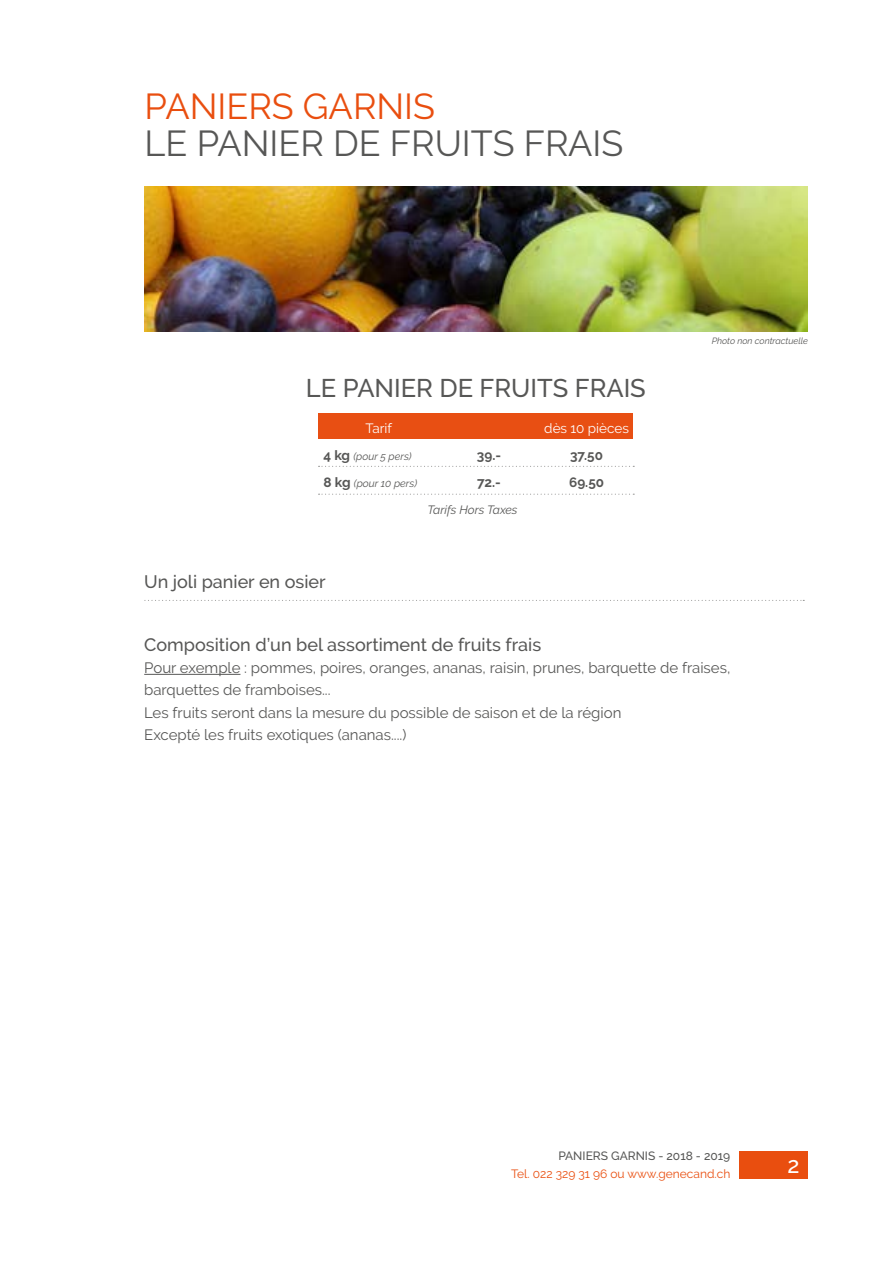
<style>
.page{position:relative;width:893px;height:1263px;background:#fff}
.page>*{position:absolute;margin:0;border:0;box-sizing:border-box;transform-origin:0 0}
.t1{font:36px "Raleway";color:#575756}
.t2{font:36px "Raleway";color:#e94e0f}
.t3{font:500 25.5px "Raleway";color:#575756}
.t4{font:500 22.5px "Raleway";color:#fff}
.t5{font:500 18px "Raleway";color:#575756}
.t6{font:15px/22.2px "Raleway";color:#575756}
.t7{font:700 13.5px/27px "Raleway";color:#575756}
.t8{font:13.5px "Raleway";color:#fff}
.t9{font:12px "Raleway";color:#e94e0f}
.t10{font:500 12px "Raleway";color:#575756}
.t11{font:italic 12px "Raleway";color:#575756}
.t12{font:italic 10.5px "Raleway";color:#575756}
.t13{font:italic 9px "Raleway";color:#575756}
.s1{font-weight:700;font-style:normal;font-size:13.5px}
</style>
<div class="page">
<div style="left:740px;top:1151px;width:68px;height:28px;background:#e94e0f"></div>
<img style="left:145px;top:187px;width:663px;height:144px">
<hr style="left:144px;top:674px;width:96px;height:1px;background:#575756">
<svg style="left:144px;top:600px;width:660px;height:1px"></svg>
<div style="left:319px;top:414px;width:314px;height:25px;background:#e84f13"></div>
<svg style="left:319px;top:466px;width:315px;height:1px"></svg>
<svg style="left:319px;top:494px;width:315px;height:1px"></svg>
<h1 class="t2" style="left:145px;top:85px;width:292px">PANIERS GARNIS</h1>
<h1 class="t1" style="left:145px;top:123px;width:480px">LE PANIER DE FRUITS FRAIS</h1>
<h2 class="t3" style="left:306px;top:373px;width:341px">LE PANIER DE FRUITS FRAIS</h2>
<p class="t8" style="left:366px;top:421px;width:28px">Tarif</p>
<p class="t12" style="left:324px;top:450px;width:90px"><span class="s1">4 kg</span> (pour 5 pers)</p>
<p class="t12" style="left:324px;top:477px;width:95px"><span class="s1">8 kg</span> (pour 10 pers)</p>
<p class="t7" style="left:477px;top:441px;width:26px">39.-<br>72.-</p>
<p class="t11" style="left:428px;top:502px;width:92px">Tarifs Hors Taxes</p>
<p class="t5" style="left:144px;top:572px;width:183px">Un joli panier en osier</p>
<p class="t8" style="left:544px;top:421px;width:86px">dès 10 pièces</p>
<p class="t7" style="left:569px;top:442px;width:36px">37.50<br>69.50</p>
<p class="t13" style="left:712px;top:336px;width:98px">Photo non contractuelle</p>
<p class="t5" style="left:144px;top:634px;width:398px">Composition d’un bel assortiment de fruits frais</p>
<p class="t6" style="left:144px;top:657px;width:588px">Pour exemple : pommes, poires, oranges, ananas, raisin, prunes, barquette de fraises, barquettes de framboises...<br>Les fruits seront dans la mesure du possible de saison et de la région<br>Excepté les fruits exotiques (ananas....)</p>
<p class="t10" style="left:558px;top:1149px;width:173px">PANIERS GARNIS - 2018 - 2019</p>
<p class="t9" style="left:511px;top:1167px;width:221px">Tel. 022 329 31 96 ou www.genecand.ch</p>
<h3 class="t4" style="left:787px;top:1152px;width:14px">2</h3>
</div>
